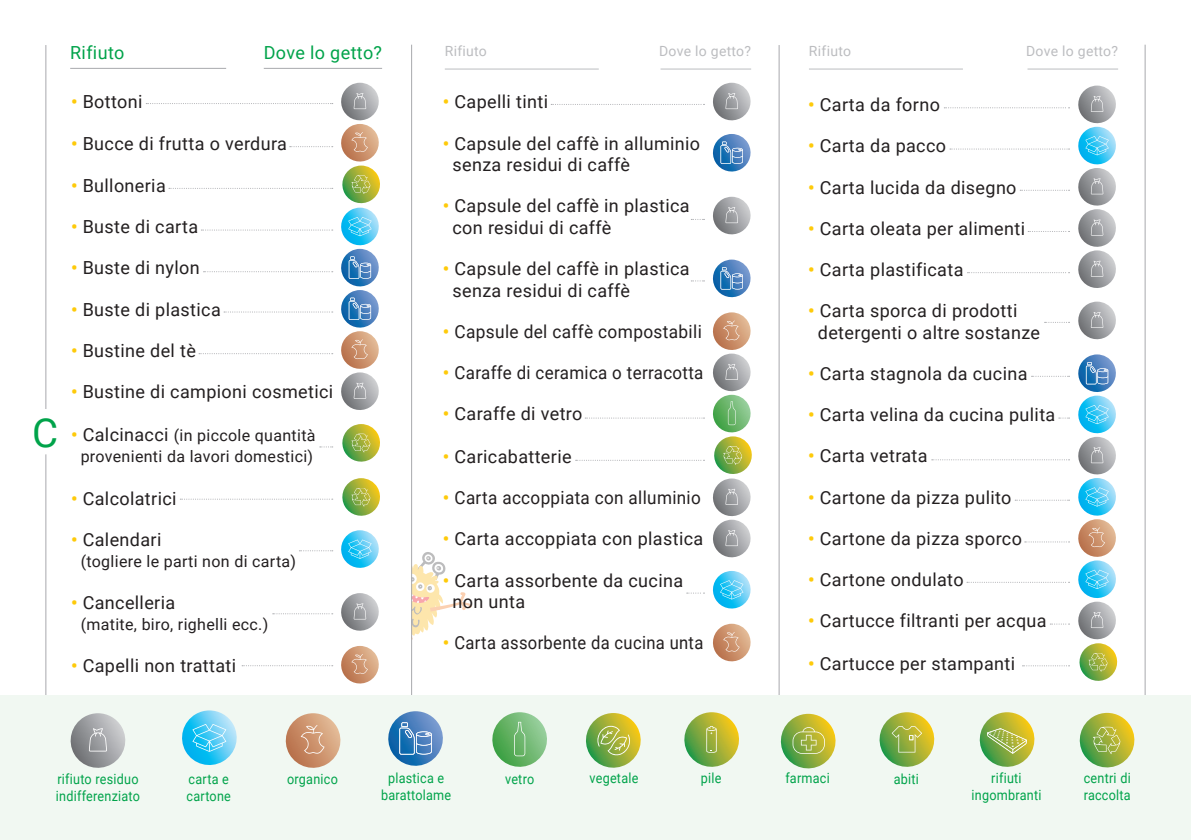
<style>
.page{position:relative;width:1191px;height:840px;background:#fff}
.page>*{position:absolute;margin:0;border:0;box-sizing:border-box;transform-origin:0 0}
.t1{font:40px "Roboto";color:#00a34a}
.t2{font:18px "Roboto";letter-spacing:.02em;color:#231f20}
.t3{font:18px "Roboto";letter-spacing:.02em;color:#231f20;scale:.94 1}
.t4{font:18px "Roboto";letter-spacing:.02em;color:#231f20;scale:.96 1}
.t5{font:18px "Roboto";letter-spacing:.02em;color:#231f20;scale:.95 1}
.t6{font:18px "Roboto";letter-spacing:.02em;color:#231f20;scale:.92 1}
.t7{font:18px "Roboto";letter-spacing:.02em;color:#00a34a}
.t8{font:16px "Roboto";letter-spacing:.02em;color:#231f20}
.t9{font:14px "Roboto";letter-spacing:.02em;color:#00a34a;scale:.9 1}
.t10{font:14px "Roboto";letter-spacing:.02em;color:#bcbdc0}
.s1{font-weight:700;color:#feca0a}
.s2{font-weight:700;font-size:18px;color:#feca0a}
.s3{font-size:18px}
</style>
<div class="page">
<svg style="left:412px;top:551px;width:60px;height:90px"></svg>
<hr style="left:1144px;top:45px;width:1px;height:794px;background:#a8a9ad">
<hr style="left:45px;top:45px;width:1px;height:794px;background:#a8a9ad">
<hr style="left:778px;top:45px;width:1px;height:710px;background:#a8a9ad">
<hr style="left:411px;top:45px;width:1px;height:784px;background:#a8a9ad">
<svg style="left:342px;top:424px;width:38px;height:38px"></svg>
<svg style="left:342px;top:478px;width:38px;height:38px"></svg>
<svg style="left:713px;top:83px;width:38px;height:38px"></svg>
<svg style="left:713px;top:134px;width:38px;height:38px"></svg>
<svg style="left:713px;top:197px;width:38px;height:38px"></svg>
<svg style="left:712px;top:259px;width:39px;height:39px"></svg>
<svg style="left:713px;top:312px;width:39px;height:246px"></svg>
<svg style="left:713px;top:571px;width:38px;height:38px"></svg>
<svg style="left:713px;top:623px;width:38px;height:39px"></svg>
<svg style="left:1078px;top:85px;width:38px;height:203px"></svg>
<svg style="left:1078px;top:301px;width:38px;height:39px"></svg>
<svg style="left:1078px;top:354px;width:40px;height:327px"></svg>
<div style="left:0;top:695px;width:1191px;height:144px;background:#f1f8f2"></div>
<svg style="left:1079px;top:712px;width:56px;height:56px"></svg>
<svg style="left:979px;top:712px;width:56px;height:55px"></svg>
<svg style="left:879px;top:712px;width:56px;height:55px"></svg>
<svg style="left:780px;top:713px;width:56px;height:56px"></svg>
<svg style="left:684px;top:712px;width:55px;height:55px"></svg>
<svg style="left:586px;top:713px;width:55px;height:55px"></svg>
<svg style="left:492px;top:712px;width:55px;height:55px"></svg>
<svg style="left:388px;top:711px;width:55px;height:55px"></svg>
<svg style="left:285px;top:713px;width:56px;height:55px"></svg>
<svg style="left:182px;top:710px;width:55px;height:55px"></svg>
<svg style="left:70px;top:713px;width:56px;height:55px"></svg>
<div style="left:23px;top:409px;width:45px;height:45px;background:#fff;border-radius:50%"></div>
<svg style="left:146px;top:83px;width:234px;height:327px"></svg>
<svg style="left:180px;top:498px;width:153px;height:1px"></svg>
<svg style="left:299px;top:530px;width:80px;height:38px"></svg>
<svg style="left:273px;top:593px;width:106px;height:38px"></svg>
<svg style="left:242px;top:646px;width:137px;height:38px"></svg>
<svg style="left:576px;top:459px;width:128px;height:1px"></svg>
<svg style="left:585px;top:417px;width:119px;height:1px"></svg>
<svg style="left:551px;top:104px;width:153px;height:1px"></svg>
<svg style="left:944px;top:107px;width:125px;height:1px"></svg>
<svg style="left:950px;top:148px;width:119px;height:1px"></svg>
<svg style="left:1020px;top:190px;width:49px;height:1px"></svg>
<svg style="left:1028px;top:231px;width:41px;height:1px"></svg>
<svg style="left:967px;top:272px;width:102px;height:1px"></svg>
<svg style="left:1044px;top:322px;width:25px;height:1px"></svg>
<svg style="left:931px;top:459px;width:138px;height:1px"></svg>
<svg style="left:1015px;top:499px;width:54px;height:1px"></svg>
<svg style="left:1024px;top:541px;width:45px;height:1px"></svg>
<svg style="left:1022px;top:665px;width:47px;height:1px"></svg>
<hr style="left:264px;top:68px;width:118px;height:1px;background:#a8a9ad">
<hr style="left:70px;top:68px;width:156px;height:1px;background:#a8a9ad">
<hr style="left:660px;top:68px;width:91px;height:1px;background:#bcbdc0">
<hr style="left:445px;top:68px;width:154px;height:1px;background:#bcbdc0">
<hr style="left:1027px;top:68px;width:91px;height:1px;background:#bcbdc0">
<hr style="left:809px;top:68px;width:154px;height:1px;background:#bcbdc0">
<p class="t1" style="left:32px;top:404px;width:28px">C</p>
<p class="t7" style="left:70px;top:40px;width:56px">Rifiuto</p>
<p class="t7" style="left:264px;top:40px;width:120px">Dove lo getto?</p>
<p class="t10" style="left:445px;top:41px;width:44px">Rifiuto</p>
<p class="t10" style="left:659px;top:41px;width:94px">Dove lo getto?</p>
<p class="t10" style="left:809px;top:41px;width:44px">Rifiuto</p>
<p class="t10" style="left:1026px;top:41px;width:94px">Dove lo getto?</p>
<p class="t2" style="left:71px;top:89px;width:73px"><span class="s1">•</span> Bottoni</p>
<p class="t2" style="left:71px;top:130px;width:217px"><span class="s1">•</span> Bucce di frutta o verdura</p>
<p class="t2" style="left:71px;top:173px;width:96px"><span class="s1">•</span> Bulloneria</p>
<p class="t2" style="left:71px;top:214px;width:129px"><span class="s1">•</span> Buste di carta</p>
<p class="t2" style="left:71px;top:255px;width:130px"><span class="s1">•</span> Buste di nylon</p>
<p class="t2" style="left:71px;top:296px;width:151px"><span class="s1">•</span> Buste di plastica</p>
<p class="t2" style="left:71px;top:337px;width:126px"><span class="s1">•</span> Bustine del tè</p>
<p class="t2" style="left:71px;top:379px;width:264px"><span class="s1">•</span> Bustine di campioni cosmetici</p>
<p class="t8" style="left:71px;top:423px;width:246px"><span class="s2">•</span> <span class="s3">Calcinacci</span> (in piccole quantità</p>
<p class="t8" style="left:81px;top:445px;width:234px">provenienti da lavori domestici)</p>
<p class="t2" style="left:71px;top:485px;width:107px"><span class="s1">•</span> Calcolatrici</p>
<p class="t2" style="left:71px;top:526px;width:92px"><span class="s1">•</span> Calendari</p>
<p class="t8" style="left:81px;top:550px;width:217px">(togliere le parti non di carta)</p>
<p class="t2" style="left:71px;top:589px;width:106px"><span class="s1">•</span> Cancelleria</p>
<p class="t8" style="left:81px;top:613px;width:189px">(matite, biro, righelli ecc.)</p>
<p class="t2" style="left:71px;top:652px;width:167px"><span class="s1">•</span> Capelli non trattati</p>
<p class="t2" style="left:443px;top:89px;width:107px"><span class="s1">•</span> Capelli tinti</p>
<p class="t2" style="left:443px;top:130px;width:259px"><span class="s1">•</span> Capsule del caffè in alluminio</p>
<p class="t2" style="left:452px;top:152px;width:179px">senza residui di caffè</p>
<p class="t2" style="left:443px;top:193px;width:248px"><span class="s1">•</span> Capsule del caffè in plastica</p>
<p class="t2" style="left:452px;top:215px;width:160px">con residui di caffè</p>
<p class="t2" style="left:443px;top:256px;width:248px"><span class="s1">•</span> Capsule del caffè in plastica</p>
<p class="t2" style="left:452px;top:277px;width:179px">senza residui di caffè</p>
<p class="t4" style="left:443px;top:319px;width:271px"><span class="s1">•</span> Capsule del caffè compostabili</p>
<p class="t3" style="left:443px;top:360px;width:279px"><span class="s1">•</span> Caraffe di ceramica o terracotta</p>
<p class="t2" style="left:443px;top:401px;width:141px"><span class="s1">•</span> Caraffe di vetro</p>
<p class="t2" style="left:443px;top:443px;width:130px"><span class="s1">•</span> Caricabatterie</p>
<p class="t5" style="left:443px;top:485px;width:273px"><span class="s1">•</span> Carta accoppiata con alluminio</p>
<p class="t2" style="left:443px;top:526px;width:262px"><span class="s1">•</span> Carta accoppiata con plastica</p>
<p class="t2" style="left:443px;top:567px;width:242px"><span class="s1">•</span> Carta assorbente da cucina</p>
<p class="t2" style="left:452px;top:588px;width:74px">non unta</p>
<p class="t6" style="left:443px;top:630px;width:285px"><span class="s1">•</span> Carta assorbente da cucina unta</p>
<p class="t2" style="left:808px;top:92px;width:133px"><span class="s1">•</span> Carta da forno</p>
<p class="t2" style="left:808px;top:133px;width:139px"><span class="s1">•</span> Carta da pacco</p>
<p class="t2" style="left:808px;top:174px;width:210px"><span class="s1">•</span> Carta lucida da disegno</p>
<p class="t2" style="left:808px;top:216px;width:218px"><span class="s1">•</span> Carta oleata per alimenti</p>
<p class="t2" style="left:808px;top:257px;width:157px"><span class="s1">•</span> Carta plastificata</p>
<p class="t2" style="left:808px;top:298px;width:211px"><span class="s1">•</span> Carta sporca di prodotti</p>
<p class="t2" style="left:818px;top:319px;width:224px">detergenti o altre sostanze</p>
<p class="t2" style="left:808px;top:361px;width:221px"><span class="s1">•</span> Carta stagnola da cucina</p>
<p class="t2" style="left:808px;top:402px;width:249px"><span class="s1">•</span> Carta velina da cucina pulita</p>
<p class="t2" style="left:808px;top:443px;width:121px"><span class="s1">•</span> Carta vetrata</p>
<p class="t2" style="left:808px;top:484px;width:205px"><span class="s1">•</span> Cartone da pizza pulito</p>
<p class="t2" style="left:808px;top:525px;width:215px"><span class="s1">•</span> Cartone da pizza sporco</p>
<p class="t2" style="left:808px;top:566px;width:157px"><span class="s1">•</span> Cartone ondulato</p>
<p class="t2" style="left:808px;top:608px;width:240px"><span class="s1">•</span> Cartucce filtranti per acqua</p>
<p class="t2" style="left:808px;top:650px;width:208px"><span class="s1">•</span> Cartucce per stampanti</p>
<p class="t9" style="left:57px;top:768px;width:92px">rifiuto residuo</p>
<p class="t9" style="left:56px;top:785px;width:95px">indifferenziato</p>
<p class="t9" style="left:189px;top:768px;width:46px">carta e</p>
<p class="t9" style="left:187px;top:785px;width:51px">cartone</p>
<p class="t9" style="left:287px;top:768px;width:58px">organico</p>
<p class="t9" style="left:388px;top:768px;width:64px">plastica e</p>
<p class="t9" style="left:381px;top:785px;width:80px">barattolame</p>
<p class="t9" style="left:505px;top:768px;width:34px">vetro</p>
<p class="t9" style="left:589px;top:768px;width:56px">vegetale</p>
<p class="t9" style="left:701px;top:767px;width:24px">pile</p>
<p class="t9" style="left:785px;top:767px;width:51px">farmaci</p>
<p class="t9" style="left:893px;top:768px;width:29px">abiti</p>
<p class="t9" style="left:991px;top:767px;width:35px">rifiuti</p>
<p class="t9" style="left:971px;top:784px;width:79px">ingombranti</p>
<p class="t9" style="left:1083px;top:767px;width:54px">centri di</p>
<p class="t9" style="left:1083px;top:784px;width:54px">raccolta</p>
</div>
